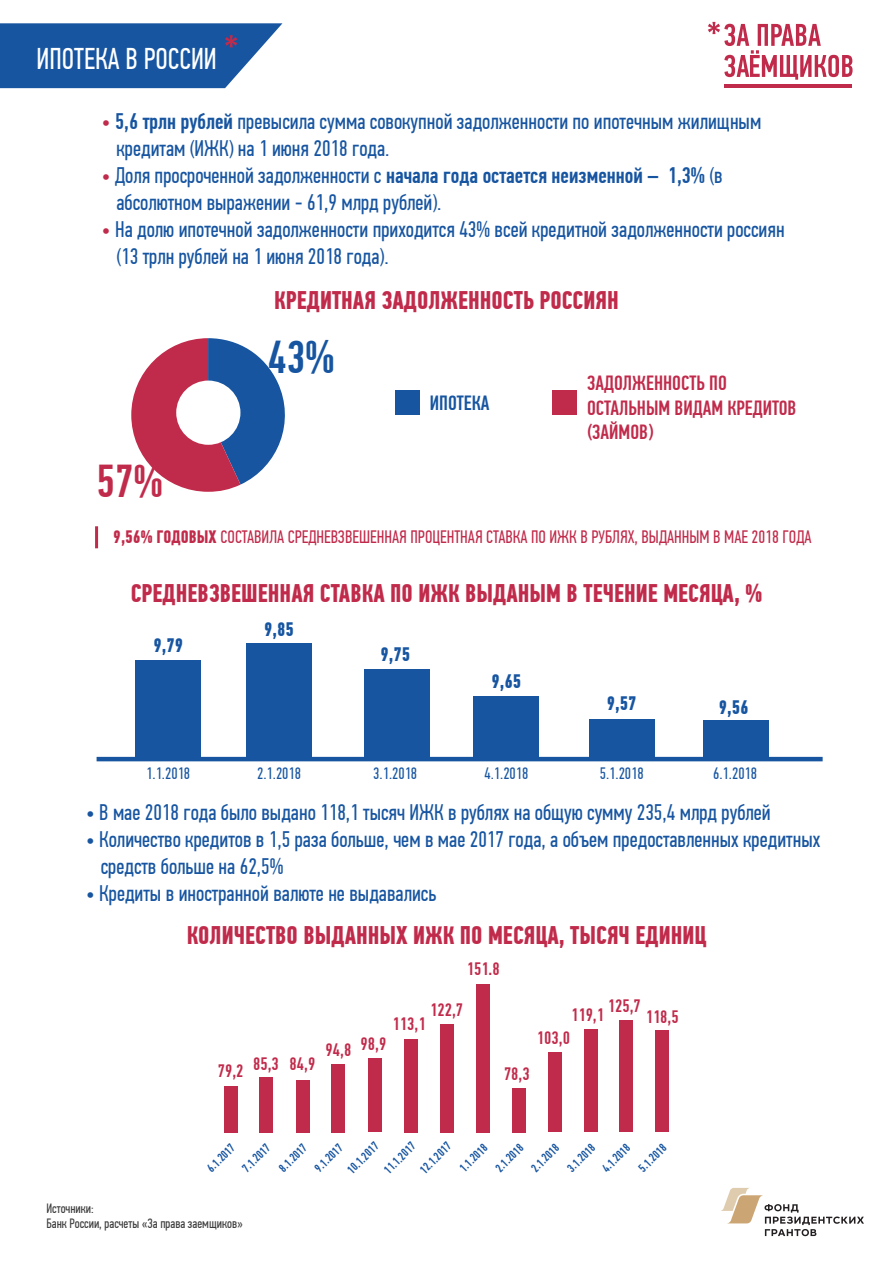
<style>
.page{position:relative;width:893px;height:1263px;background:#fff}
.page>*{position:absolute;margin:0;border:0;box-sizing:border-box;transform-origin:0 0}
.t1{font:500 46.05px "PF Din Text Comp Pro";color:#c12b4b}
.t2{font:500 46.05px "PF Din Text Comp Pro";color:#1755a1}
.t3{font:30px "PF Din Text Comp Pro";color:#fff}
.t4{font:700 25.5px "PF Din Text Comp Pro";color:#c12b4b}
.t5{font:22.5px/27px "PF Din Text Comp Pro";color:#1755a1}
.t6{font:500 20.55px/24.8px "PF Din Text Comp Pro";color:#c12b4b}
.t7{font:500 20.55px "PF Din Text Comp Pro";color:#1755a1}
.t8{font:700 19.5px "PF Din Text Comp Pro";color:#1755a1}
.t9{font:18px "PF Din Text Comp Pro";color:#c12b4b}
.t10{font:500 18px "PF Din Text Comp Pro";color:#c12b4b}
.t11{font:16.5px "PF Din Text Comp Pro";color:#1755a1}
.t12{font:13.5px/15px "PF Din Text Comp Pro";color:#3e3e3f}
.t13{font:500 12px/25.3px "PF Din Text Comp Pro";color:#1755a1}
.s1{color:#c12b4b}
.s2{font-weight:500}
.s3{font-weight:700}
</style>
<div class="page">
<hr style="left:724px;top:84px;width:128px;height:3px;background:#c12b4b">
<svg style="left:708px;top:22px;width:145px;height:58px"></svg>
<svg style="left:0;top:23px;width:282px;height:65px;background:#2f66aa"></svg>
<svg style="left:131px;top:338px;width:154px;height:154px"></svg>
<div style="left:176px;top:381px;width:64px;height:64px;background:#fff;border-radius:50%"></div>
<div style="left:395px;top:390px;width:25px;height:25px;background:#1755a1"></div>
<div style="left:552px;top:390px;width:25px;height:25px;background:#c12b4b"></div>
<hr style="left:95px;top:526px;width:3px;height:22px;background:#c12b4b">
<div style="left:135px;top:660px;width:65px;height:99px;background:#1755a1"></div>
<div style="left:247px;top:643px;width:65px;height:116px;background:#1755a1"></div>
<div style="left:365px;top:669px;width:65px;height:90px;background:#1755a1"></div>
<div style="left:474px;top:696px;width:65px;height:63px;background:#1755a1"></div>
<div style="left:589px;top:719px;width:65px;height:40px;background:#1755a1"></div>
<div style="left:704px;top:720px;width:65px;height:40px;background:#1755a1"></div>
<hr style="left:97px;top:757px;width:726px;height:4px;background:#1755a1">
<div style="left:224px;top:1086px;width:13px;height:46px;background:#c12b4b"></div>
<div style="left:259px;top:1077px;width:14px;height:55px;background:#c12b4b"></div>
<div style="left:296px;top:1080px;width:13px;height:52px;background:#c12b4b"></div>
<div style="left:332px;top:1064px;width:13px;height:68px;background:#c12b4b"></div>
<div style="left:368px;top:1058px;width:14px;height:74px;background:#c12b4b"></div>
<div style="left:404px;top:1039px;width:14px;height:93px;background:#c12b4b"></div>
<div style="left:440px;top:1024px;width:13px;height:108px;background:#c12b4b"></div>
<div style="left:476px;top:984px;width:14px;height:148px;background:#c12b4b"></div>
<div style="left:512px;top:1088px;width:14px;height:44px;background:#c12b4b"></div>
<div style="left:548px;top:1052px;width:14px;height:80px;background:#c12b4b"></div>
<div style="left:584px;top:1029px;width:14px;height:103px;background:#c12b4b"></div>
<div style="left:619px;top:1020px;width:14px;height:112px;background:#c12b4b"></div>
<div style="left:655px;top:1030px;width:14px;height:102px;background:#c12b4b"></div>
<svg style="left:721px;top:1188px;width:143px;height:48px"></svg>
<h2 class="t3" style="left:37px;top:42px;width:182px">ИПОТЕКА В РОССИИ</h2>
<p class="t5" style="left:116px;top:108px;width:646px;text-indent:-15px"><span class="s1">•</span> <span class="s2">5,6 трлн рублей</span> превысила сумма совокупной задолженности по ипотечным жилищным кредитам (ИЖК) на 1 июня 2018 года.</p>
<p class="t5" style="left:116px;top:162px;width:608px;text-indent:-15px"><span class="s1">•</span> Доля просроченной задолженности с <span class="s2">начала года остается неизменной – 1,3%</span> (в абсолютном выражении - 61,9 млрд рублей).</p>
<p class="t5" style="left:116px;top:216px;width:670px;text-indent:-15px"><span class="s1">•</span> На долю ипотечной задолженности приходится 43% всей кредитной задолженности россиян (13 трлн рублей на 1 июня 2018 года).</p>
<p class="t4" style="left:274px;top:285px;width:346px">КРЕДИТНАЯ ЗАДОЛЖЕННОСТЬ РОССИЯН</p>
<h1 class="t1" style="left:97px;top:454px;width:68px">57%</h1>
<h1 class="t2" style="left:268px;top:331px;width:68px">43%</h1>
<p class="t7" style="left:430px;top:391px;width:61px">ИПОТЕКА</p>
<p class="t6" style="left:587px;top:371px;width:211px">ЗАДОЛЖЕННОСТЬ ПО<br>ОСТАЛЬНЫМ ВИДАМ КРЕДИТОВ (ЗАЙМОВ)</p>
<p class="t9" style="left:113px;top:526px;width:700px"><span class="s3">9,56% ГОДОВЫХ</span> СОСТАВИЛА СРЕДНЕВЗВЕШЕННАЯ ПРОЦЕНТНАЯ СТАВКА ПО ИЖК В РУБЛЯХ, ВЫДАННЫМ В МАЕ 2018 ГОДА</p>
<p class="t4" style="left:131px;top:578px;width:633px">СРЕДНЕВЗВЕШЕННАЯ СТАВКА ПО ИЖК ВЫДАНЫМ В ТЕЧЕНИЕ МЕСЯЦА, %</p>
<p class="t8" style="left:153px;top:634px;width:31px">9,79</p>
<p class="t11" style="left:146px;top:764px;width:45px">1.1.2018</p>
<p class="t8" style="left:264px;top:617px;width:31px">9,85</p>
<p class="t8" style="left:380px;top:642px;width:31px">9,75</p>
<p class="t8" style="left:492px;top:669px;width:31px">9,65</p>
<p class="t8" style="left:607px;top:691px;width:31px">9,57</p>
<p class="t8" style="left:719px;top:696px;width:31px">9,56</p>
<p class="t11" style="left:257px;top:764px;width:45px">2.1.2018</p>
<p class="t11" style="left:373px;top:764px;width:45px">3.1.2018</p>
<p class="t11" style="left:484px;top:764px;width:45px">4.1.2018</p>
<p class="t11" style="left:600px;top:764px;width:45px">5.1.2018</p>
<p class="t11" style="left:713px;top:764px;width:45px">6.1.2018</p>
<p class="t5" style="left:86px;top:799px;width:687px">• В мае 2018 года было выдано 118,1 тысяч ИЖК в рублях на общую сумму 235,4 млрд рублей</p>
<p class="t5" style="left:101px;top:826px;width:721px;text-indent:-15px">• Количество кредитов в 1,5 раза больше, чем в мае 2017 года, а объем предоставленных кредитных средств больше на 62,5%</p>
<p class="t5" style="left:86px;top:880px;width:352px">• Кредиты в иностранной валюте не выдавались</p>
<p class="t4" style="left:187px;top:919px;width:521px">КОЛИЧЕСТВО ВЫДАННЫХ ИЖК ПО МЕСЯЦА, ТЫСЯЧ ЕДИНИЦ</p>
<p class="t10" style="left:218px;top:1053px;width:99px">79,2 85,3 84,9</p>
<p class="t10" style="left:467px;top:959px;width:34px">151.8</p>
<p class="t10" style="left:326px;top:1036px;width:62px">94,8 98,9</p>
<p class="t10" style="left:393px;top:1014px;width:35px">113,1</p>
<p class="t10" style="left:430px;top:999px;width:35px">122,7</p>
<p class="t10" style="left:504px;top:1063px;width:27px">78,3</p>
<p class="t10" style="left:608px;top:996px;width:35px">125,7</p>
<p class="t10" style="left:571px;top:1004px;width:35px">119,1</p>
<p class="t10" style="left:646px;top:1006px;width:35px">118,5</p>
<p class="t10" style="left:537px;top:1027px;width:35px">103,0</p>
<p class="t13" style="left:200px;top:1161px;width:36px;rotate:-45deg">6.1.2017</p>
<p class="t13" style="left:235px;top:1161px;width:36px;rotate:-45deg">7.1.2017</p>
<p class="t13" style="left:272px;top:1161px;width:36px;rotate:-45deg">8.1.2017</p>
<p class="t13" style="left:308px;top:1161px;width:36px;rotate:-45deg">9.1.2017</p>
<p class="t13" style="left:340px;top:1163px;width:41px;rotate:-45deg">10.1.2017</p>
<p class="t13" style="left:395px;top:1145px;width:41px;text-indent:-25px;rotate:-45deg">11.1.2017<br>12.1.2017</p>
<p class="t13" style="left:453px;top:1161px;width:36px;rotate:-45deg">1.1.2018</p>
<p class="t13" style="left:489px;top:1161px;width:36px;rotate:-45deg">2.1.2018</p>
<p class="t13" style="left:524px;top:1161px;width:36px;rotate:-45deg">2.1.2018</p>
<p class="t13" style="left:560px;top:1161px;width:36px;rotate:-45deg">3.1.2018</p>
<p class="t13" style="left:595px;top:1161px;width:36px;rotate:-45deg">4.1.2018</p>
<p class="t13" style="left:632px;top:1161px;width:36px;rotate:-45deg">5.1.2018</p>
<p class="t12" style="left:46px;top:1201px;width:198px">Источники:<br>Банк России, расчеты «За права заемщиков»</p>
</div>
